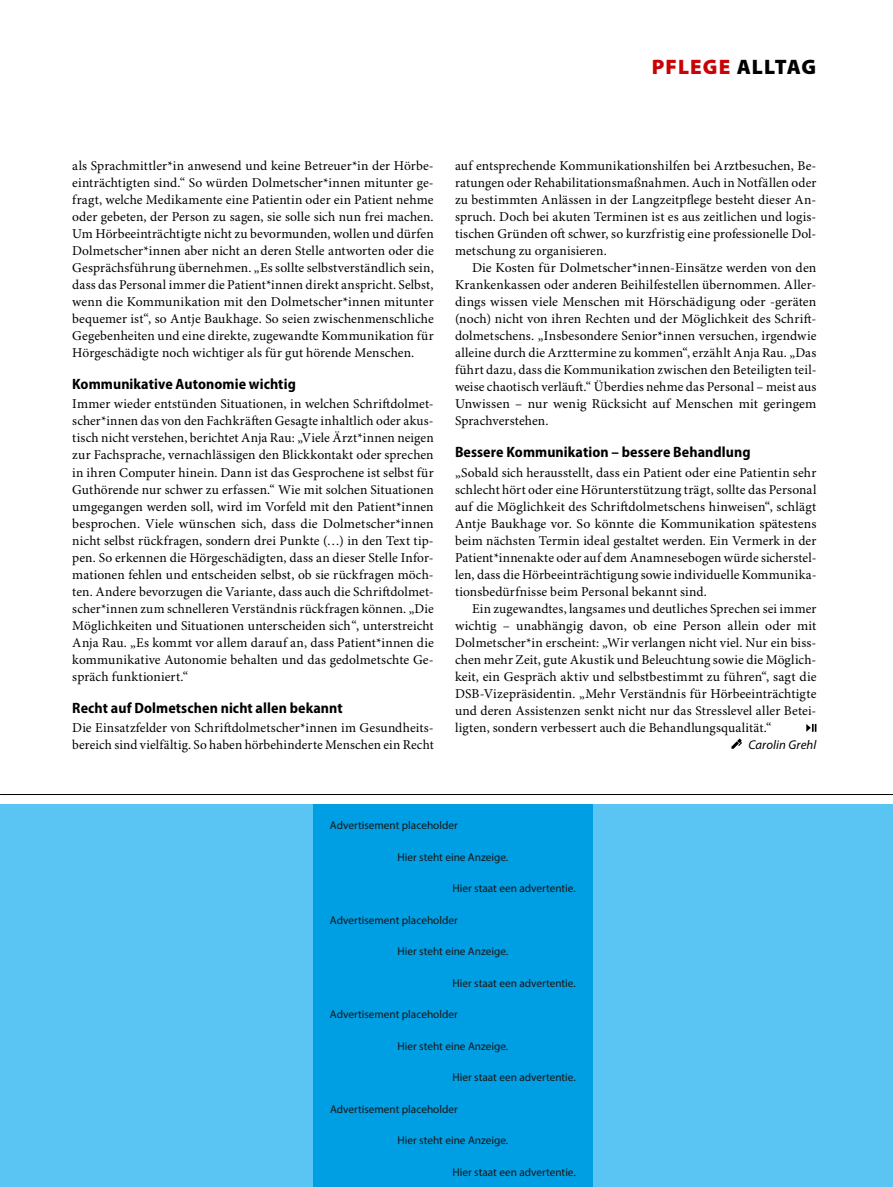
<style>
.page{position:relative;width:893px;height:1187px;background:#fff}
.page>*{position:absolute;margin:0;border:0;box-sizing:border-box;transform-origin:0 0}
.t1{font:900 21px "Myriad Pro";letter-spacing:.05em;color:#c80205}
.SectionHeading_1_x{font:700 semi-condensed 15px "Myriad Pro";letter-spacing:.005em;color:#000}
.Para_x{font:13.5px/17px "Minion Pro";letter-spacing:.01em;color:#000;text-align:justify}
.Para_Indent{font:13.5px/17px "Minion Pro";letter-spacing:.005em;color:#000;text-align:justify}
.Para_Indent-2{font:italic 12.75px "Myriad Pro";letter-spacing:.01em;color:#000}
.t2{font:11.25px "Myriad Pro Regular 2";color:#181716}
.s1{color:#000}
</style>
<div class="page">
<svg style="left:806px;top:724px;width:10px;height:7px"></svg>
<svg style="left:731px;top:738px;width:11px;height:10px"></svg>
<hr style="left:0;top:794px;width:893px;height:1px;background:#000">
<div style="left:0;top:804px;width:893px;height:382px;background:#5ac5f2"></div>
<div style="left:313px;top:804px;width:280px;height:382px;background:#009ee3"></div>
<h1 class="t1" style="left:652px;top:55px;width:166px">PFLEGE <span class="s1">ALLTAG</span></h1>
<p class="Para_x" style="left:72px;top:158px;width:363px">als Sprachmittler*in anwesend und keine Betreuer*in der Hörbe&shy;einträchtigten sind.“ So würden Dolmetscher*innen mitunter ge&shy;fragt, welche Medikamente eine Patientin oder ein Patient nehme oder gebeten, der Person zu sagen, sie solle sich nun frei machen.<br>Um Hörbeeinträchtigte nicht zu bevormunden, wollen und dürfen Dolmetscher*innen aber nicht an deren Stelle antworten oder die Gesprächsführung übernehmen. „Es sollte selbstverständlich sein, dass das Personal immer die Patient*innen direkt anspricht. Selbst, wenn die Kommunikation mit den Dolmetscher*innen mitunter bequemer ist“, so Antje Baukhage. So seien zwischenmenschliche Gegebenheiten und eine direkte, zugewandte Kommunikation für Hörgeschädigte noch wichtiger als für gut hörende Menschen.</p>
<p class="SectionHeading_1_x" style="left:72px;top:376px;width:225px">Kommunikative Autonomie wichtig</p>
<p class="Para_x" style="left:72px;top:396px;width:363px">Immer wieder entstünden Situationen, in welchen Schriftdolmet&shy;scher*innen das von den Fachkräften Gesagte inhaltlich oder akus&shy;tisch nicht verstehen, berichtet Anja Rau: „Viele Ärzt*innen neigen zur Fachsprache, vernachlässigen den Blickkontakt oder sprechen in ihren Computer hinein. Dann ist das Gesprochene ist selbst für Guthörende nur schwer zu erfassen.“ Wie mit solchen Situationen umgegangen werden soll, wird im Vorfeld mit den Patient*innen besprochen. Viele wünschen sich, dass die Dolmetscher*innen nicht selbst rückfragen, sondern drei Punkte (…) in den Text tip&shy;pen. So erkennen die Hörgeschädigten, dass an dieser Stelle Infor&shy;mationen fehlen und entscheiden selbst, ob sie rückfragen möch&shy;ten. Andere bevorzugen die Variante, dass auch die Schriftdolmet&shy;scher*innen zum schnelleren Verständnis rückfragen können. „Die Möglichkeiten und Situationen unterscheiden sich“, unterstreicht Anja Rau. „Es kommt vor allem darauf an, dass Patient*innen die kommunikative Autonomie behalten und das gedolmetschte Ge&shy;spräch funktioniert.“</p>
<p class="SectionHeading_1_x" style="left:72px;top:699px;width:272px">Recht auf Dolmetschen nicht allen bekannt</p>
<p class="Para_x" style="left:72px;top:719px;width:363px">Die Einsatzfelder von Schriftdolmetscher*innen im Gesundheits&shy;bereich sind vielfältig. So haben hörbehinderte Menschen ein Recht</p>
<p class="Para_x" style="left:455px;top:158px;width:363px">auf entsprechende Kommunikationshilfen bei Arztbesuchen, Be&shy;ratungen oder Rehabilitationsmaßnahmen. Auch in Notfällen oder zu bestimmten Anlässen in der Langzeitpflege besteht dieser An&shy;spruch. Doch bei akuten Terminen ist es aus zeitlichen und logis&shy;tischen Gründen oft schwer, so kurzfristig eine professionelle Dol&shy;metschung zu organisieren.</p>
<p class="Para_Indent" style="left:455px;top:260px;width:363px;text-indent:17px">Die Kosten für Dolmetscher*innen-Einsätze werden von den Krankenkassen oder anderen Beihilfestellen übernommen. Aller&shy;dings wissen viele Menschen mit Hörschädigung oder -geräten (noch) nicht von ihren Rechten und der Möglichkeit des Schrift&shy;dolmetschens. „Insbesondere Senior*innen versuchen, irgendwie alleine durch die Arzttermine zu kommen“, erzählt Anja Rau. „Das führt dazu, dass die Kommunikation zwischen den Beteiligten teil&shy;weise chaotisch verläuft.“ Überdies nehme das Personal – meist aus Unwissen – nur wenig Rücksicht auf Menschen mit geringem Sprachverstehen.</p>
<p class="SectionHeading_1_x" style="left:455px;top:444px;width:297px">Bessere Kommunikation – bessere Behandlung</p>
<p class="Para_x" style="left:455px;top:464px;width:363px">„Sobald sich herausstellt, dass ein Patient oder eine Patientin sehr schlecht hört oder eine Hörunterstützung trägt, sollte das Personal auf die Möglichkeit des Schriftdolmetschens hinweisen“, schlägt Antje Baukhage vor. So könnte die Kommunikation spätestens beim nächsten Termin ideal gestaltet werden. Ein Vermerk in der Patient*innenakte oder auf dem Anamnesebogen würde sicherstel&shy;len, dass die Hörbeeinträchtigung sowie individuelle Kommunika&shy;tionsbedürfnisse beim Personal bekannt sind.</p>
<p class="Para_Indent" style="left:455px;top:600px;width:363px;text-indent:17px">Ein zugewandtes, langsames und deutliches Sprechen sei immer wichtig – unabhängig davon, ob eine Person allein oder mit Dolmetscher*in erscheint: „Wir verlangen nicht viel. Nur ein biss&shy;chen mehr Zeit, gute Akustik und Beleuchtung sowie die Möglich&shy;keit, ein Gespräch aktiv und selbstbestimmt zu führen“, sagt die DSB-Vizepräsidentin. „Mehr Verständnis für Hörbeeinträchtigte und deren Assistenzen senkt nicht nur das Stresslevel aller Betei&shy;ligten, sondern verbessert auch die Behandlungsqualität.“</p>
<p class="Para_Indent-2" style="left:748px;top:736px;width:70px">Carolin Grehl</p>
<p class="t2" style="left:330px;top:818px;width:129px">Advertisement placeholder</p>
<p class="t2" style="left:397px;top:850px;width:112px">Hier steht eine Anzeige.</p>
<p class="t2" style="left:452px;top:881px;width:125px">Hier staat een advertentie.</p>
<p class="t2" style="left:330px;top:913px;width:129px">Advertisement placeholder</p>
<p class="t2" style="left:397px;top:944px;width:112px">Hier steht eine Anzeige.</p>
<p class="t2" style="left:452px;top:975px;width:125px">Hier staat een advertentie.</p>
<p class="t2" style="left:330px;top:1007px;width:129px">Advertisement placeholder</p>
<p class="t2" style="left:397px;top:1038px;width:112px">Hier steht eine Anzeige.</p>
<p class="t2" style="left:452px;top:1070px;width:125px">Hier staat een advertentie.</p>
<p class="t2" style="left:330px;top:1101px;width:129px">Advertisement placeholder</p>
<p class="t2" style="left:397px;top:1133px;width:112px">Hier steht eine Anzeige.</p>
<p class="t2" style="left:452px;top:1164px;width:125px">Hier staat een advertentie.</p>
</div>
